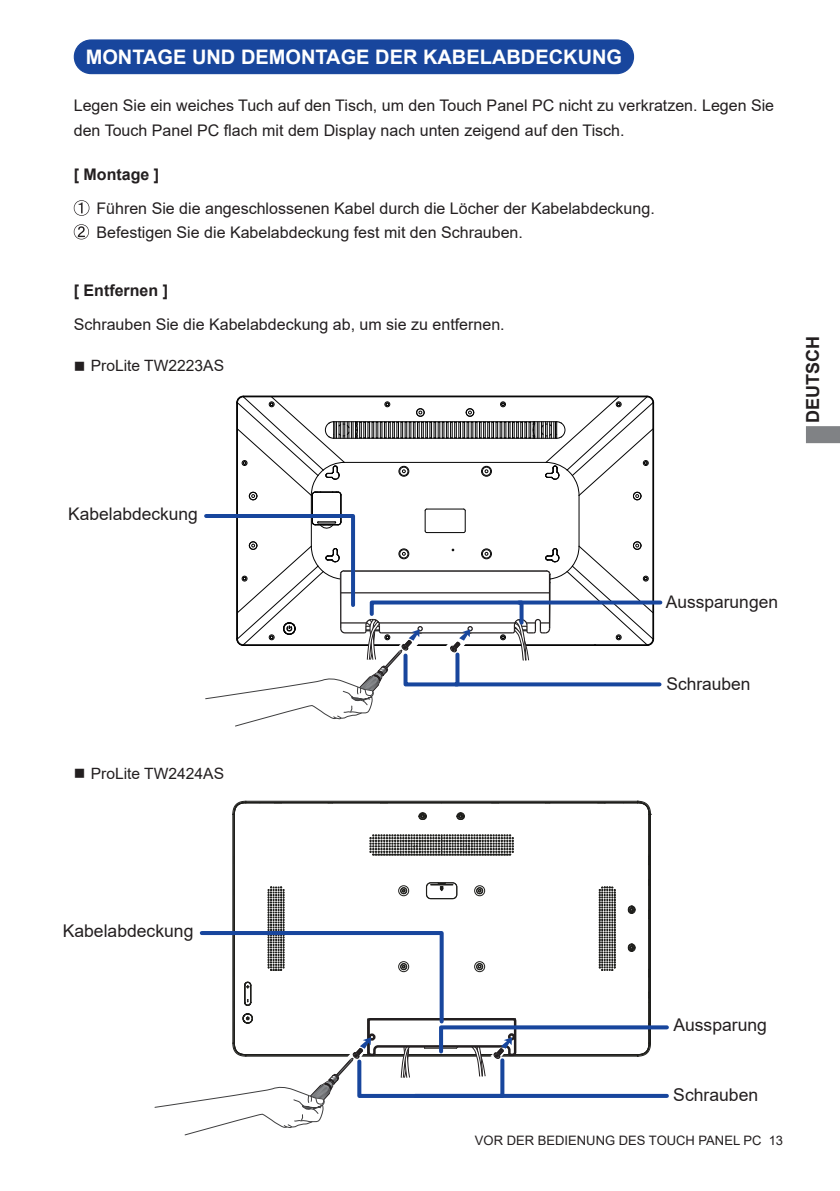
<style>
.page{position:relative;width:840px;height:1191px;background:#fff}
.page>*{position:absolute;margin:0;border:0;box-sizing:border-box;transform-origin:0 0}
.t1{font:700 20px "Arial";color:#fff}
.t2{font:700 18px "Arial";color:#231f20}
.t3{font:17.6px "Arial";color:#231f20}
.t4{font:17.4px "Arial";color:#231f20}
.t5{font:16px/24px "Arial";color:#231f20}
.t6{font:700 16px "Arial";color:#231f20}
.t7{font:15.6px "Arial";color:#231f20}
.t8{font:13px "Arial";color:#231f20}
</style>
<div class="page">
<svg style="left:806px;top:426px;width:33px;height:17px"></svg>
<div style="left:74px;top:40px;width:559px;height:34px;background:#18469d;border-radius:17px"></div>
<div style="left:74px;top:39px;width:559px;height:35px;border:1px solid #18469d;border-radius:17px"></div>
<svg style="left:74px;top:200px;width:15px;height:16px"></svg>
<svg style="left:74px;top:224px;width:15px;height:15px"></svg>
<hr style="left:653px;top:403px;width:1px;height:236px;background:#030303">
<svg style="left:653px;top:682px;width:6px;height:4px"></svg>
<svg style="left:653px;top:600px;width:7px;height:4px"></svg>
<svg style="left:204px;top:396px;width:449px;height:331px"></svg>
<hr style="left:233px;top:814px;width:1px;height:229px;background:#1e1e1b">
<hr style="left:649px;top:814px;width:1px;height:229px;background:#1e1e1b">
<hr style="left:232px;top:814px;width:1px;height:229px;background:#1e1e1b">
<hr style="left:234px;top:855px;width:1px;height:147px;background:#1e1e1b">
<hr style="left:648px;top:814px;width:1px;height:229px;background:#1e1e1b">
<svg style="left:232px;top:800px;width:419px;height:65px"></svg>
<svg style="left:154px;top:879px;width:515px;height:256px"></svg>
<p class="t1" style="left:86px;top:43px;width:537px">MONTAGE UND DEMONTAGE DER KABELABDECKUNG</p>
<p class="t5" style="left:74px;top:94px;width:701px">Legen Sie ein weiches Tuch auf den Tisch, um den Touch Panel PC nicht zu verkratzen. Legen Sie den Touch Panel PC flach mit dem Display nach unten zeigend auf den Tisch.</p>
<p class="t6" style="left:74px;top:163px;width:87px">[ Montage ]</p>
<p class="t5" style="left:96px;top:196px;width:559px">Führen Sie die angeschlossenen Kabel durch die Löcher der Kabelabdeckung.<br>Befestigen Sie die Kabelabdeckung fest mit den Schrauben.</p>
<p class="t6" style="left:74px;top:279px;width:96px">[ Entfernen ]</p>
<p class="t5" style="left:74px;top:312px;width:432px">Schrauben Sie die Kabelabdeckung ab, um sie zu entfernen.</p>
<p class="t7" style="left:74px;top:355px;width:152px">■ ProLite TW2223AS</p>
<p class="t2" style="left:799px;top:422px;width:88px;rotate:-90deg">DEUTSCH</p>
<p class="t4" style="left:68px;top:501px;width:131px">Kabelabdeckung</p>
<p class="t7" style="left:74px;top:763px;width:152px">■ ProLite TW2424AS</p>
<p class="t4" style="left:665px;top:590px;width:114px">Aussparungen</p>
<p class="t4" style="left:666px;top:672px;width:86px">Schrauben</p>
<p class="t3" style="left:63px;top:919px;width:132px">Kabelabdeckung</p>
<p class="t3" style="left:673px;top:1012px;width:95px">Aussparung</p>
<p class="t3" style="left:673px;top:1082px;width:86px">Schrauben</p>
<p class="t8" style="left:474px;top:1131px;width:309px">VOR DER BEDIENUNG DES TOUCH PANEL PC 13</p>
</div>
